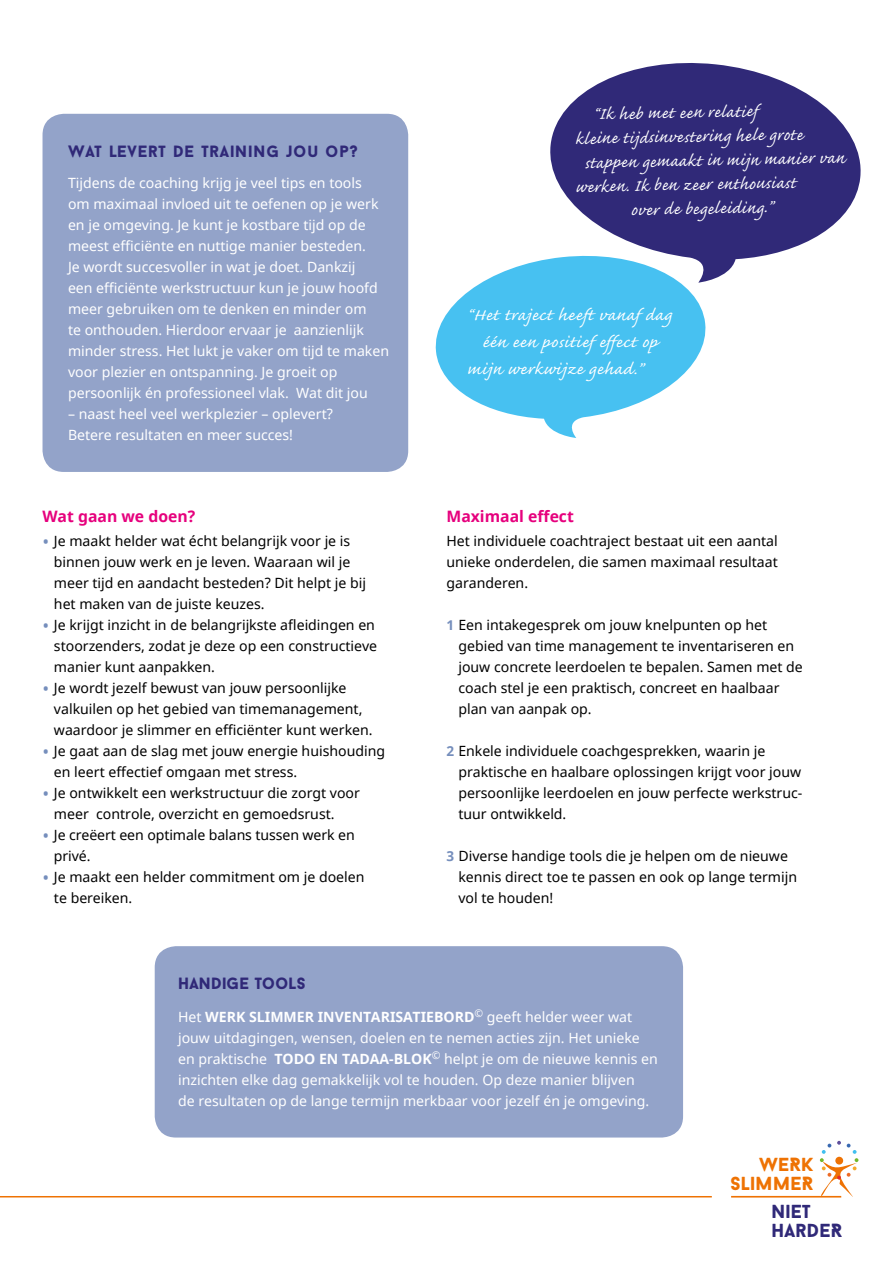
<style>
.page{position:relative;width:893px;height:1263px;background:#fff}
.page>*{position:absolute;margin:0;border:0;box-sizing:border-box;transform-origin:0 0}
.t1{font:21px "Caflisch Script MM 406";letter-spacing:.02em;color:#fff}
.t2{font:21px "Caflisch Script MM 406";letter-spacing:.02em;color:#fff;scale:1.07 1}
.t3{font:900 19.05px/18.5px "Baron Neue";color:#ee7203;text-align:right}
.t4{font:900 19.05px/18.5px "Baron Neue";color:#302978}
.t5{font:900 16.5px "Baron Neue";letter-spacing:.04em;color:#302978}
.t6{font:900 16.5px "Baron Neue";color:#302978}
.t7{font:700 15.75px "Noto Sans";color:#e6007d}
.t8{font:14.1px/21px "Noto Sans";color:#000}
.t9{font:14.1px/21px "Noto Sans";color:#fff}
.s1{font-size:18px;color:#758ebc}
.s2{font-weight:700;font-size:13.5px;color:#758ebc}
.s3{font-weight:700}
</style>
<div class="page">
<div style="left:43px;top:114px;width:365px;height:358px;background:#93a3c9;border-radius:21px"></div>
<hr style="left:731px;top:1196px;width:110px;height:1px;background:#ee7203">
<svg style="left:818px;top:1141px;width:40px;height:57px"></svg>
<div style="left:155px;top:946px;width:528px;height:191px;background:#93a3c9;border-radius:21px"></div>
<svg style="left:550px;top:63px;width:311px;height:217px;fill:#302978"></svg>
<svg style="left:435px;top:249px;width:275px;height:189px;fill:#47c1f1"></svg>
<hr style="left:0;top:1196px;width:712px;height:1px;background:#ee7203">
<p class="t5" style="left:68px;top:141px;width:291px">WAT LEVERT DE TRAINING JOU OP?</p>
<p class="t9" style="left:68px;top:172px;width:322px">Tijdens de coaching krijg je veel tips en tools<br>om maximaal invloed uit te oefenen op je werk en je omgeving. Je kunt je kostbare tijd op de meest efficiënte en nuttige manier besteden.<br>Je wordt succesvoller in wat je doet. Dankzij<br>een efficiënte werkstructuur kun je jouw hoofd meer gebruiken om te denken en minder om<br>te onthouden. Hierdoor ervaar je aanzienlijk minder stress. Het lukt je vaker om tijd te maken voor plezier en ontspanning. Je groeit op persoonlijk én professioneel vlak. Wat dit jou</p>
<p class="t9" style="left:68px;top:403px;width:266px">– naast heel veel werkplezier – oplevert?<br>Betere resultaten en meer succes!</p>
<p class="t7" style="left:43px;top:506px;width:154px">Wat gaan we doen?</p>
<p class="t8" style="left:54px;top:530px;width:314px;text-indent:-11px"><span class="s1">•</span> Je maakt helder wat écht belangrijk voor je is binnen jouw werk en je leven. Waaraan wil je meer tijd en aandacht besteden? Dit helpt je bij het maken van de juiste keuzes.</p>
<p class="t8" style="left:54px;top:614px;width:325px;text-indent:-11px"><span class="s1">•</span> Je krijgt inzicht in de belangrijkste afleidingen en stoorzenders, zodat je deze op een constructieve manier kunt aanpakken.</p>
<p class="t8" style="left:54px;top:677px;width:320px;text-indent:-11px"><span class="s1">•</span> Je wordt jezelf bewust van jouw persoonlijke valkuilen op het gebied van timemanagement, waardoor je slimmer en efficiënter kunt werken.</p>
<p class="t8" style="left:54px;top:740px;width:333px;text-indent:-11px"><span class="s1">•</span> Je gaat aan de slag met jouw energie huishouding en leert effectief omgaan met stress.</p>
<p class="t8" style="left:54px;top:782px;width:307px;text-indent:-11px"><span class="s1">•</span> Je ontwikkelt een werkstructuur die zorgt voor meer controle, overzicht en gemoedsrust.</p>
<p class="t8" style="left:54px;top:824px;width:302px;text-indent:-11px"><span class="s1">•</span> Je creëert een optimale balans tussen werk en privé.</p>
<p class="t8" style="left:54px;top:866px;width:312px;text-indent:-11px"><span class="s1">•</span> Je maakt een helder commitment om je doelen te bereiken.</p>
<h1 class="t1" style="left:593px;top:103px;width:165px;rotate:-1deg">“Ik heb met een relatief</h1>
<h1 class="t1" style="left:575px;top:128px;width:229px;rotate:-1deg">kleine tijdsinvestering hele grote</h1>
<h1 class="t1" style="left:584px;top:152px;width:262px;rotate:-1deg">stappen gemaakt in mijn manier van</h1>
<h1 class="t1" style="left:575px;top:176px;width:222px;rotate:-1deg">werken. Ik ben zeer enthousiast</h1>
<h1 class="t1" style="left:631px;top:199px;width:143px;rotate:-1deg">over de begeleiding.”</h1>
<h1 class="t2" style="left:467px;top:304px;width:193px">“Het traject heeft vanaf dag</h1>
<h1 class="t2" style="left:482px;top:331px;width:165px">één een positief effect op</h1>
<h1 class="t2" style="left:467px;top:358px;width:165px">mijn werkwijze gehad.”</h1>
<p class="t7" style="left:446px;top:506px;width:129px">Maximaal effect</p>
<p class="t8" style="left:446px;top:530px;width:333px;text-align:justify">Het individuele coachtraject bestaat uit een aantal unieke onderdelen, die samen maximaal resultaat garanderen.</p>
<p class="t8" style="left:458px;top:614px;width:346px;text-indent:-12px"><span class="s2">1</span> Een intakegesprek om jouw knelpunten op het gebied van time management te inventariseren en jouw concrete leerdoelen te bepalen. Samen met de coach stel je een praktisch, concreet en haalbaar plan van aanpak op.</p>
<p class="t8" style="left:458px;top:740px;width:346px;text-indent:-12px"><span class="s2">2</span> Enkele individuele coachgesprekken, waarin je praktische en haalbare oplossingen krijgt voor jouw persoonlijke leerdoelen en jouw perfecte werkstruc&shy;tuur ontwikkeld.</p>
<p class="t8" style="left:458px;top:845px;width:340px;text-indent:-12px"><span class="s2">3</span> Diverse handige tools die je helpen om de nieuwe kennis direct toe te passen en ook op lange termijn vol te houden!</p>
<p class="t6" style="left:178px;top:972px;width:129px">HANDIGE TOOLS</p>
<p class="t9" style="left:178px;top:1005px;width:481px">Het <span class="s3">WERK SLIMMER INVENTARISATIEBORD</span><sup>©</sup> geeft helder weer wat jouw uitdagingen, wensen, doelen en te nemen acties zijn. Het unieke en praktische <span class="s3">TODO EN TADAA-BLOK</span><sup>©</sup> helpt je om de nieuwe kennis en inzichten elke dag gemakkelijk vol te houden. Op deze manier blijven<br>de resultaten op de lange termijn merkbaar voor jezelf én je omgeving.</p>
<h2 class="t3" style="left:730px;top:1155px;width:85px">WERK<br>SLIMMER</h2>
<h2 class="t4" style="left:771px;top:1202px;width:72px">NIET<br>HARDER</h2>
</div>
